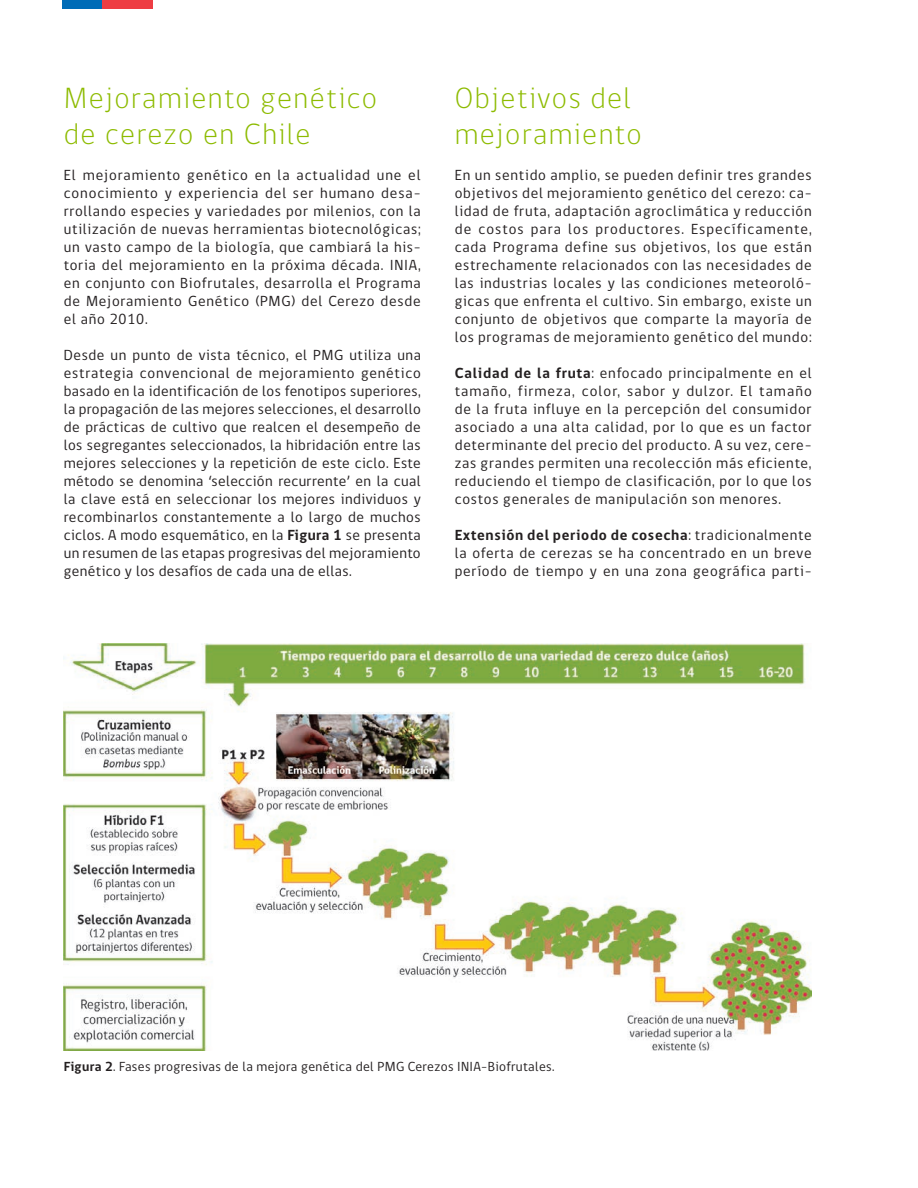
<style>
.page{position:relative;width:918px;height:1188px;background:#fff}
.page>*{position:absolute;margin:0;border:0;box-sizing:border-box;transform-origin:0 0}
.Subtítulo_verde_2023{font:300 30px "gob CL";letter-spacing:.05em;color:#8dbb00}
.textos_INFO_2023{font:15px/18px "gob CL";letter-spacing:.05em;color:#231f20;text-align:justify}
.Lecturafigs_INFO_202{font:13.5px "gob CL";letter-spacing:.025em;color:#231f20}
.s1{font-weight:700}
</style>
<div class="page">
<div style="left:63px;top:0;width:40px;height:9px;background:#006cb7"></div>
<div style="left:103px;top:0;width:50px;height:9px;background:#ee3d43"></div>
<img style="left:64px;top:643px;width:748px;height:408px">
<p class="Subtítulo_verde_2023" style="left:64px;top:78px;width:315px">Mejoramiento genético</p>
<p class="Subtítulo_verde_2023" style="left:64px;top:114px;width:248px">de cerezo en Chile</p>
<p class="textos_INFO_2023" style="left:64px;top:167px;width:358px">El mejoramiento genético en la actualidad une el conocimiento y experiencia del ser humano desa&shy;rrollando especies y variedades por milenios, con la utilización de nuevas herramientas biotecnológicas; un vasto campo de la biología, que cambiará la his&shy;toria del mejoramiento en la próxima década. INIA, en conjunto con Biofrutales, desarrolla el Programa de Mejoramiento Genético (PMG) del Cerezo desde el año 2010.</p>
<p class="textos_INFO_2023" style="left:64px;top:347px;width:359px">Desde un punto de vista técnico, el PMG utiliza una estrategia convencional de mejoramiento genético basado en la identificación de los fenotipos superiores, la propagación de las mejores selecciones, el desarrollo de prácticas de cultivo que realcen el desempeño de los segregantes seleccionados, la hibridación entre las mejores selecciones y la repetición de este ciclo. Este método se denomina ‘selección recurrente’ en la cual la clave está en seleccionar los mejores individuos y recombinarlos constantemente a lo largo de muchos ciclos. A modo esquemático, en la <span class="s1">Figura 1</span> se presenta un resumen de las etapas progresivas del mejoramiento genético y los desafíos de cada una de ellas.</p>
<p class="Subtítulo_verde_2023" style="left:455px;top:78px;width:178px">Objetivos del</p>
<p class="Subtítulo_verde_2023" style="left:455px;top:114px;width:188px">mejoramiento</p>
<p class="textos_INFO_2023" style="left:455px;top:167px;width:359px">En un sentido amplio, se pueden definir tres grandes objetivos del mejoramiento genético del cerezo: ca&shy;lidad de fruta, adaptación agroclimática y reducción de costos para los productores. Específicamente, cada Programa define sus objetivos, los que están estrechamente relacionados con las necesidades de las industrias locales y las condiciones meteoroló&shy;gicas que enfrenta el cultivo. Sin embargo, existe un conjunto de objetivos que comparte la mayoría de los programas de mejoramiento genético del mundo:</p>
<p class="textos_INFO_2023" style="left:455px;top:365px;width:359px"><span class="s1">Calidad de la fruta</span>: enfocado principalmente en el tamaño, firmeza, color, sabor y dulzor. El tamaño de la fruta influye en la percepción del consumidor asociado a una alta calidad, por lo que es un factor determinante del precio del producto. A su vez, cere&shy;zas grandes permiten una recolección más eficiente, reduciendo el tiempo de clasificación, por lo que los costos generales de manipulación son menores.</p>
<p class="textos_INFO_2023" style="left:455px;top:527px;width:358px"><span class="s1">Extensión del periodo de cosecha</span>: tradicionalmente la oferta de cerezas se ha concentrado en un breve período de tiempo y en una zona geográfica parti-</p>
<p class="Lecturafigs_INFO_202" style="left:64px;top:1057px;width:492px"><span class="s1">Figura 2</span>. Fases progresivas de la mejora genética del PMG Cerezos INIA-Biofrutales.</p>
</div>
